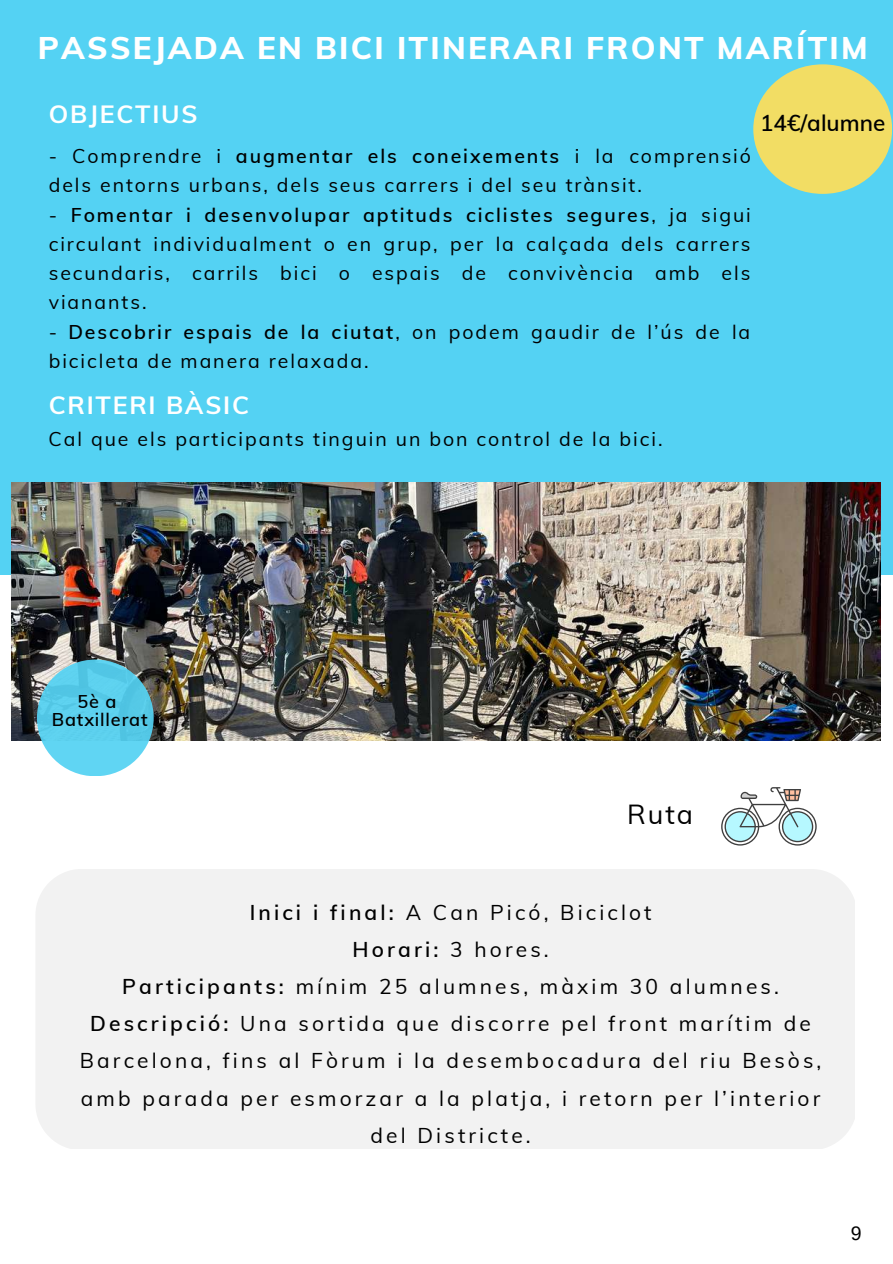
<style>
.page{position:relative;width:893px;height:1264px;background:#fff}
.page>*{position:absolute;margin:0;border:0;box-sizing:border-box;transform-origin:0 0}
.t1{font:800 31.35px "Muli";letter-spacing:.07em;color:#fff}
.t2{font:27px "Muli";color:#000}
.t3{font:700 24.9px "Muli";letter-spacing:.07em;color:#fff}
.t4{font:600 22.5px "Muli";color:#000}
.t5{font:21px/37.2px "Muli";letter-spacing:.15em;color:#000;text-align:center}
.t6{font:19.5px/29.2px "Muli";letter-spacing:.1em;color:#000}
.t7{font:19.5px "Arimo";color:#000}
.t8{font:600 18px/17.7px "Muli";letter-spacing:.045em;color:#000;text-align:center}
.s1{font-weight:600}
</style>
<div class="page">
<div style="left:0;top:0;width:892px;height:574px;background:#54d2f3"></div>
<div style="left:36px;top:869px;width:819px;height:279px;background:#f2f2f2"></div>
<img style="left:12px;top:482px;width:868px;height:259px">
<div style="left:37px;top:659px;width:117px;height:117px;background:linear-gradient(to right,#5dd1ef,#57c9e6);border-radius:50%"></div>
<svg style="left:721px;top:787px;width:95px;height:58px"></svg>
<div style="left:753px;top:64px;width:139px;height:130px;background:#f2dd64;border-radius:50%"></div>
<h1 class="t1" style="left:38px;top:28px;width:831px">PASSEJADA EN BICI ITINERARI FRONT MARÍTIM</h1>
<p class="t3" style="left:49px;top:98px;width:150px">OBJECTIUS</p>
<p class="t6" style="left:49px;top:141px;width:703px">- Comprendre i <span class="s1">augmentar els coneixements</span> i la comprensió dels entorns urbans, dels seus carrers i del seu trànsit.</p>
<p class="t6" style="left:49px;top:200px;width:703px;text-align:justify">- <span class="s1">Fomentar i desenvolupar aptituds ciclistes segures</span>, ja sigui circulant individualment o en grup, per la calçada dels carrers secundaris, carrils bici o espais de convivència amb els vianants.</p>
<p class="t6" style="left:49px;top:316px;width:703px">- <span class="s1">Descobrir espais de la ciutat</span>, on podem gaudir de l’ús de la bicicleta de manera relaxada.</p>
<p class="t3" style="left:49px;top:389px;width:202px">CRITERI BÀSIC</p>
<p class="t6" style="left:49px;top:424px;width:615px">Cal que els participants tinguin un bon control de la bici.</p>
<p class="t4" style="left:760px;top:109px;width:127px">14€/alumne</p>
<p class="t8" style="left:52px;top:692px;width:97px">5è a<br>Batxillerat</p>
<h2 class="t2" style="left:627px;top:797px;width:67px">Ruta</h2>
<p class="t5" style="left:80px;top:893px;width:743px"><span class="s1">Inici i final:</span> A Can Picó, Biciclot<br><span class="s1">Horari:</span> 3 hores.<br><span class="s1">Participants:</span> mínim 25 alumnes, màxim 30 alumnes.<br><span class="s1">Descripció:</span> Una sortida que discorre pel front marítim de Barcelona, fins al Fòrum i la desembocadura del riu Besòs, amb parada per esmorzar a la platja, i retorn per l’interior del Districte.</p>
<p class="t7" style="left:850px;top:1221px;width:12px">9</p>
</div>
